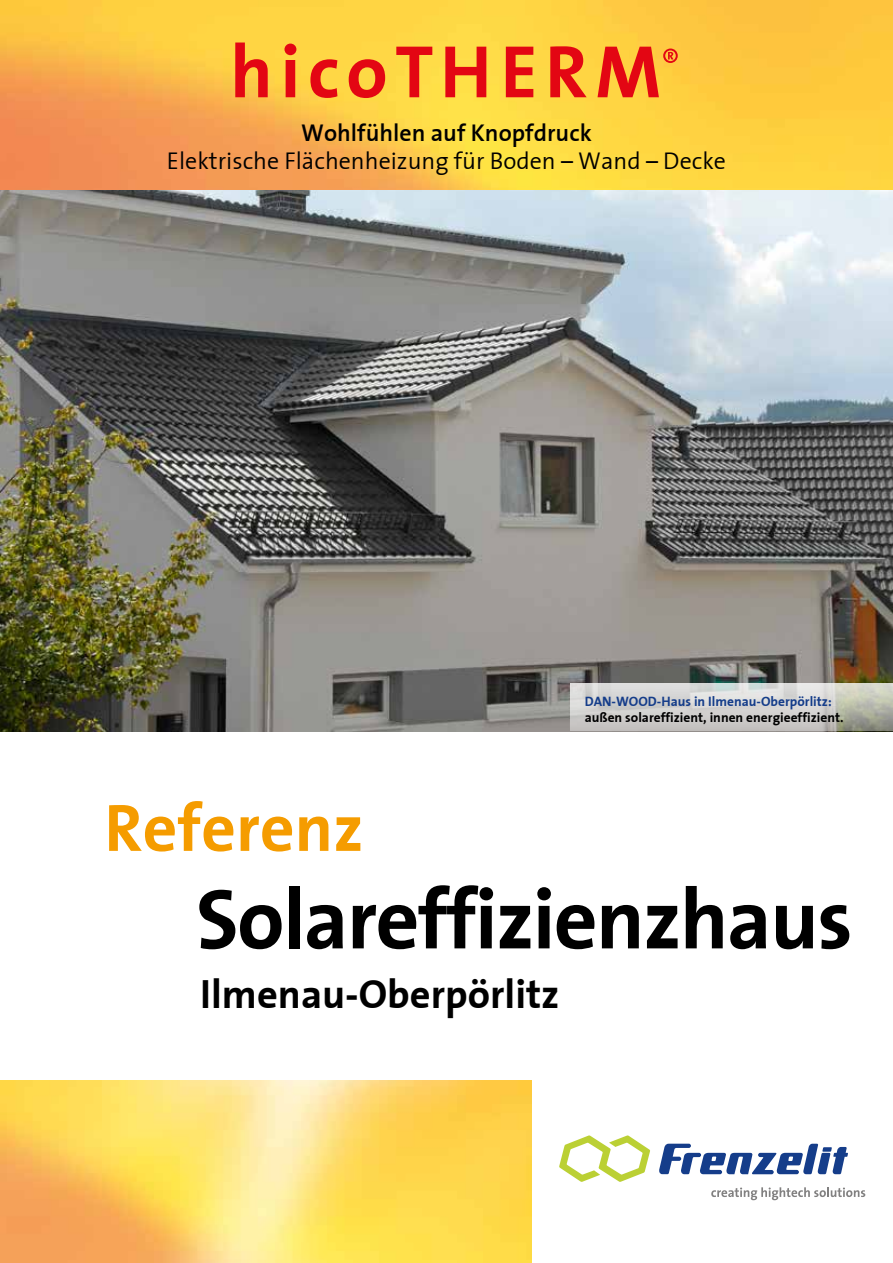
<style>
.page{position:relative;width:893px;height:1263px;background:#fff}
.page>*{position:absolute;margin:0;border:0;box-sizing:border-box;transform-origin:0 0}
.t1{font:85.5px "The Sans Bold PFZ Plain";letter-spacing:-.02em;color:#000}
.t2{font:67.5px "The Sans Bold PFZ Plain";color:#f59c00}
.t3{font:40.5px "The Sans Bold PFZ Plain";color:#000}
.t4{font:24px "The Sans Semi Light FZ Plain";color:#000}
.t5{font:24px "The Sans Semi Bold PFZ Plain";color:#000}
.t6{font:13.5px "The Sans Bold PFZ Plain";color:#000}
.t7{font:13.5px "The Sans Bold PFZ Plain";color:#153d8a}
</style>
<div class="page">
<img style="left:0;top:190px;width:893px;height:541px">
<img style="left:0;top:0;width:893px;height:190px">
<svg style="left:235px;top:43px;width:33px;height:54px;background:#ef6229"></svg>
<svg style="left:284px;top:44px;width:12px;height:53px"></svg>
<svg style="left:310px;top:59px;width:27px;height:39px"></svg>
<svg style="left:349px;top:59px;width:36px;height:39px"></svg>
<svg style="left:396px;top:47px;width:36px;height:50px;background:#f38933"></svg>
<svg style="left:445px;top:47px;width:41px;height:50px;background:#ef662a"></svg>
<svg style="left:506px;top:47px;width:27px;height:50px"></svg>
<svg style="left:550px;top:46px;width:37px;height:51px;background:#ed5625"></svg>
<svg style="left:597px;top:47px;width:81px;height:50px;background:#f1732b"></svg>
<svg style="left:570px;top:683px;width:323px;height:47px;background:#cdcdc9"></svg>
<img style="left:0;top:1080px;width:531px;height:183px">
<svg style="left:559px;top:1135px;width:91px;height:47px"></svg>
<svg style="left:659px;top:1144px;width:189px;height:30px"></svg>
<svg style="left:711px;top:1187px;width:154px;height:13px"></svg>
<p class="t5" style="left:301px;top:113px;width:292px">Wohlfühlen auf Knopfdruck</p>
<p class="t4" style="left:167px;top:141px;width:561px">Elektrische Flächenheizung für Boden – Wand – Decke</p>
<p class="t7" style="left:585px;top:690px;width:249px">DAN-WOOD-Haus in Ilmenau-Oberpörlitz:</p>
<p class="t6" style="left:585px;top:706px;width:260px">außen solareffizient, innen energieeffizient.</p>
<h2 class="t2" style="left:104px;top:771px;width:261px">Referenz</h2>
<h1 class="t1" style="left:196px;top:847px;width:658px">Solareffizienzhaus</h1>
<h3 class="t3" style="left:200px;top:961px;width:361px">Ilmenau-Oberpörlitz</h3>
</div>
